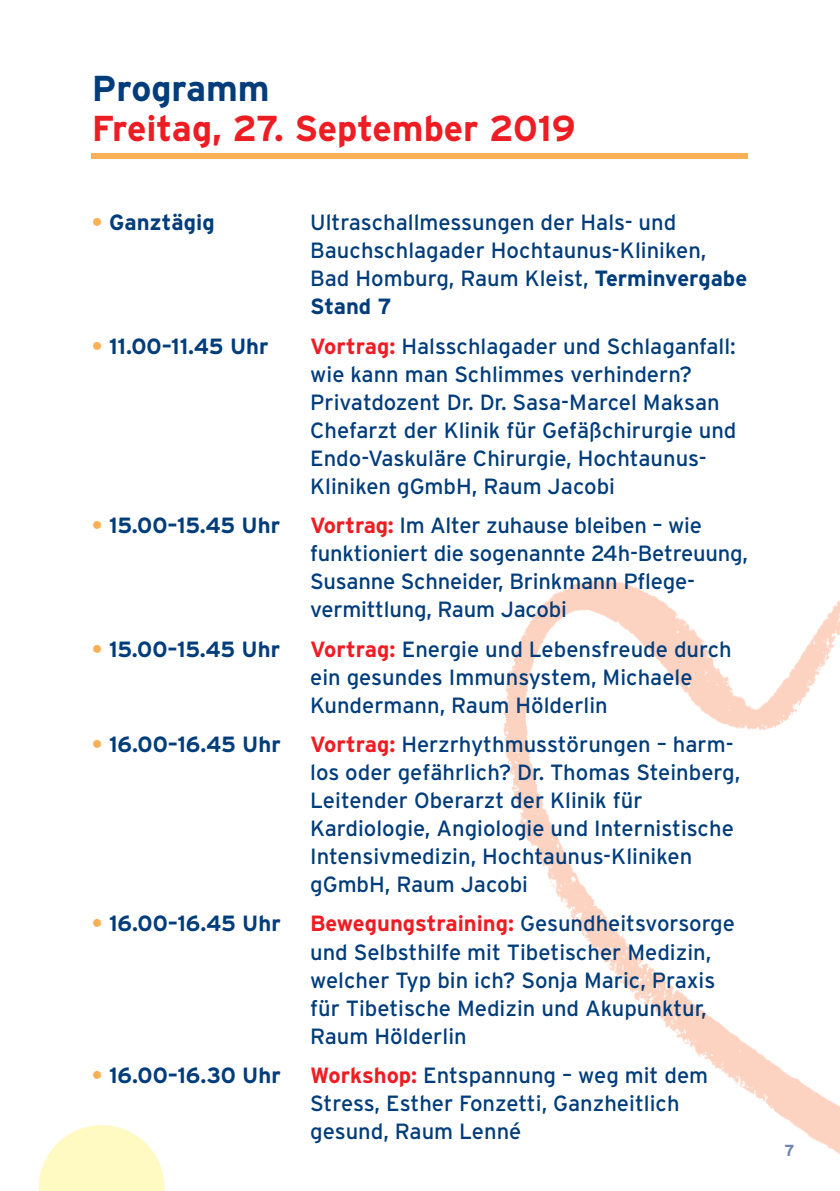
<style>
.page{position:relative;width:840px;height:1191px;background:#fff}
.page>*{position:absolute;margin:0;border:0;box-sizing:border-box;transform-origin:0 0}
.t1{font:700 36px "Interstate";color:#ee1d23}
.t2{font:700 36px "Interstate";color:#013c7b}
.t3{font:22px/28px "Interstate";color:#013c7b}
.t4{font:700 22px "Interstate";color:#013c7b}
.t5{font:700 16px "Interstate";color:#6f83b0}
.s1{color:#fab056}
.s2{font-weight:700}
.s3{font-weight:700;color:#ee1d23}
</style>
<div class="page">
<svg style="left:39px;top:1125px;width:125px;height:66px"></svg>
<img style="left:503px;top:580px;width:336px;height:574px">
<div style="left:92px;top:153px;width:655px;height:6px;background:#fab056"></div>
<h1 class="t2" style="left:92px;top:69px;width:179px">Programm</h1>
<h1 class="t1" style="left:92px;top:109px;width:485px">Freitag, 27. September 2019</h1>
<p class="t4" style="left:92px;top:210px;width:124px"><span class="s1">•</span> Ganztägig</p>
<p class="t3" style="left:310px;top:208px;width:438px">Ultraschallmessungen der Hals- und<br>Bauchschlagader Hochtaunus-Kliniken,<br>Bad Homburg, Raum Kleist, <span class="s2">Terminvergabe<br>Stand 7</span></p>
<p class="t4" style="left:92px;top:334px;width:178px"><span class="s1">•</span> 11.00–11.45 Uhr</p>
<p class="t3" style="left:310px;top:332px;width:427px"><span class="s3">Vortrag:</span> Halsschlagader und Schlaganfall: wie kann man Schlimmes verhindern?<br>Privatdozent Dr. Dr. Sasa-Marcel Maksan Chefarzt der Klinik für Gefäßchirurgie und Endo-Vaskuläre Chirurgie, Hochtaunus-Kliniken gGmbH, Raum Jacobi</p>
<p class="t4" style="left:92px;top:513px;width:189px"><span class="s1">•</span> 15.00–15.45 Uhr</p>
<p class="t3" style="left:310px;top:511px;width:439px"><span class="s3">Vortrag:</span> Im Alter zuhause bleiben – wie funktioniert die sogenannte 24h-Betreuung, Susanne Schneider, Brinkmann Pflege&shy;vermittlung, Raum Jacobi</p>
<p class="t4" style="left:92px;top:636px;width:189px"><span class="s1">•</span> 15.00–15.45 Uhr</p>
<p class="t3" style="left:310px;top:635px;width:423px"><span class="s3">Vortrag:</span> Energie und Lebensfreude durch ein gesundes Immunsystem, Michaele<br>Kundermann, Raum Hölderlin</p>
<p class="t4" style="left:92px;top:732px;width:190px"><span class="s1">•</span> 16.00–16.45 Uhr</p>
<p class="t3" style="left:310px;top:730px;width:431px"><span class="s3">Vortrag:</span> Herzrhythmusstörungen – harm&shy;los oder gefährlich? Dr. Thomas Steinberg, Leitender Oberarzt der Klinik für Kardiologie, Angiologie und Internistische Intensivmedizin, Hochtaunus-Kliniken gGmbH, Raum Jacobi</p>
<p class="t4" style="left:92px;top:911px;width:190px"><span class="s1">•</span> 16.00–16.45 Uhr</p>
<p class="t3" style="left:310px;top:909px;width:426px"><span class="s3">Bewegungstraining:</span> Gesundheitsvorsorge und Selbsthilfe mit Tibetischer Medizin, welcher Typ bin ich? Sonja Maric, Praxis für Tibetische Medizin und Akupunktur, Raum Hölderlin</p>
<p class="t4" style="left:92px;top:1062px;width:190px"><span class="s1">•</span> 16.00–16.30 Uhr</p>
<p class="t3" style="left:310px;top:1061px;width:399px"><span class="s3">Workshop:</span> Entspannung – weg mit dem<br>Stress, Esther Fonzetti, Ganzheitlich gesund, Raum Lenné</p>
<p class="t5" style="left:784px;top:1141px;width:12px">7</p>
</div>
